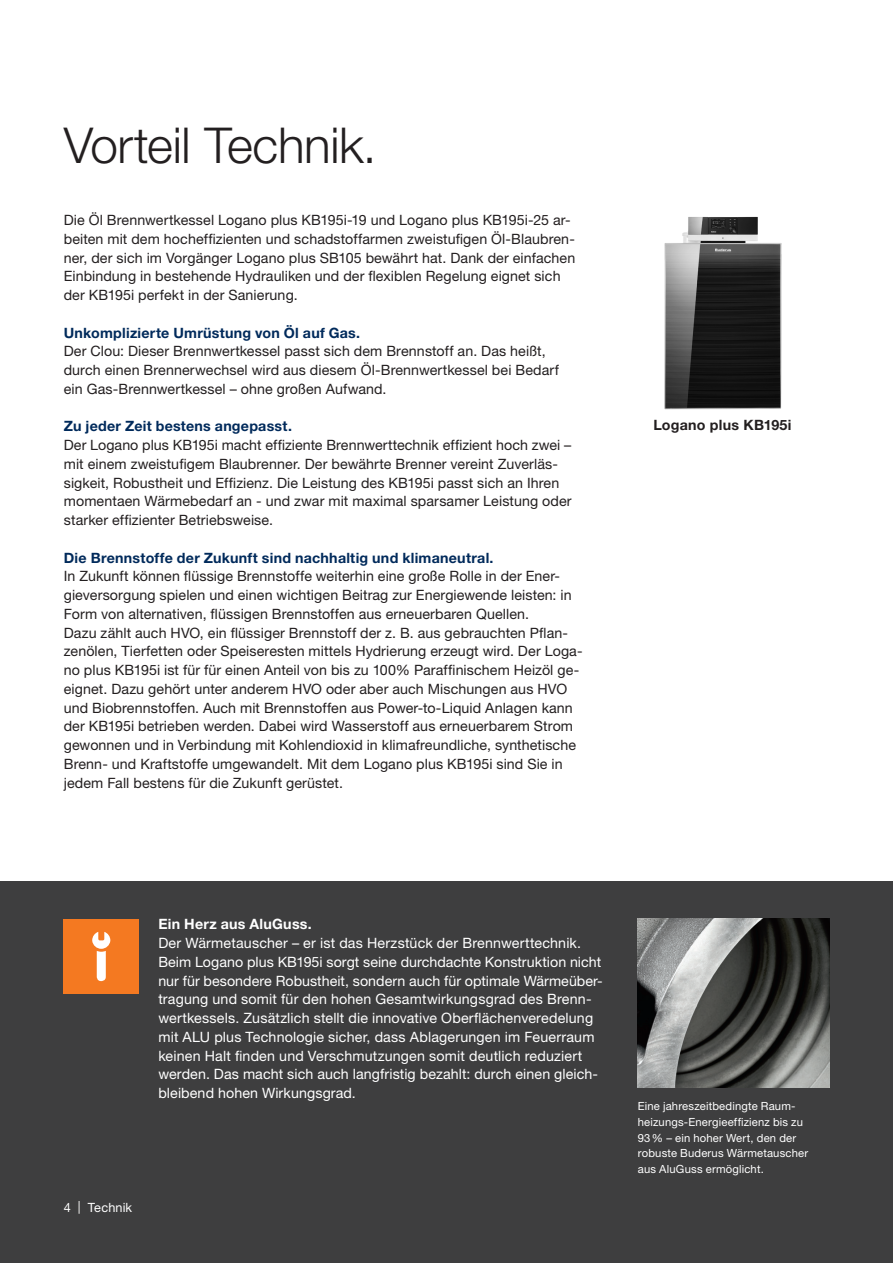
<style>
.page{position:relative;width:893px;height:1263px;background:#fff}
.page>*{position:absolute;margin:0;border:0;box-sizing:border-box;transform-origin:0 0}
.Headline_HelveticaNeueLTPro_light_33pt_b{font:300 49.5px "Helvetica Neue LT Pro";letter-spacing:-.01em;color:#231f20}
.Copytext_HelveticaNeueLTPro_roman_9_5pt_{font:14.25px/18.8px "Helvetica Neue LT Pro";letter-spacing:.005em;color:#231f20}
.Copytext_HelveticaNeueLTPro_roman_9_5pt_-2{font:14.25px/18.8px "Helvetica Neue LT Pro";letter-spacing:.01em;color:#fff}
.Copytext_HelveticaNeueLTPro_roman_9_5pt_-3{font:700 14.25px "Helvetica Neue LT Pro";letter-spacing:.015em;color:#002a5b}
.Copytext_HelveticaNeueLTPro_roman_9_5pt_-4{font:700 14.25px "Helvetica Neue LT Pro";letter-spacing:.02em;color:#fff}
.Product_designation_HelveticaNeueLTPro_b{font:700 14.25px "Helvetica Neue LT Pro";letter-spacing:.015em;color:#231f20}
.Pagination_HelveticaNeueLTPro_roman_8_5p{font:12.75px "Helvetica Neue LT Pro";letter-spacing:.01em;color:#fff}
.Info_text_HelveticaNeueLTPro_roman_7_5pt{font:11.25px/15.8px "Helvetica Neue LT Pro";letter-spacing:.015em;color:#fff}
</style>
<div class="page">
<div style="left:0;top:881px;width:893px;height:382px;background:#3e3e3f"></div>
<img style="left:638px;top:919px;width:191px;height:169px">
<img style="left:664px;top:216px;width:118px;height:194px">
<div style="left:64px;top:919px;width:75px;height:75px;background:#f47921"></div>
<svg style="left:92px;top:932px;width:18px;height:49px"></svg>
<p class="Headline_HelveticaNeueLTPro_light_33pt_b" style="left:64px;top:115px;width:314px">Vorteil Technik.</p>
<p class="Copytext_HelveticaNeueLTPro_roman_9_5pt_" style="left:64px;top:210px;width:513px">Die Öl Brennwertkessel Logano plus KB195i-19 und Logano plus KB195i-25 ar&shy;beiten mit dem hocheffizienten und schadstoffarmen zweistufigen Öl-Blaubren&shy;ner, der sich im Vorgänger Logano plus SB105 bewährt hat. Dank der einfachen Einbindung in bestehende Hydrauliken und der flexiblen Regelung eignet sich der KB195i perfekt in der Sanierung.</p>
<p class="Copytext_HelveticaNeueLTPro_roman_9_5pt_-3" style="left:64px;top:323px;width:298px">Unkomplizierte Umrüstung von Öl auf Gas.</p>
<p class="Copytext_HelveticaNeueLTPro_roman_9_5pt_" style="left:64px;top:341px;width:483px">Der Clou: Dieser Brennwertkessel passt sich dem Brennstoff an. Das heißt,</p>
<p class="Copytext_HelveticaNeueLTPro_roman_9_5pt_" style="left:64px;top:360px;width:497px">durch einen Brennerwechsel wird aus diesem Öl-Brennwertkessel bei Bedarf</p>
<p class="Copytext_HelveticaNeueLTPro_roman_9_5pt_" style="left:64px;top:379px;width:324px">ein Gas-Brennwertkessel – ohne großen Aufwand.</p>
<p class="Copytext_HelveticaNeueLTPro_roman_9_5pt_-3" style="left:64px;top:417px;width:230px">Zu jeder Zeit bestens angepasst.</p>
<p class="Copytext_HelveticaNeueLTPro_roman_9_5pt_" style="left:64px;top:435px;width:509px">Der Logano plus KB195i macht effiziente Brennwerttechnik effizient hoch zwei – mit einem zweistufigem Blaubrenner. Der bewährte Brenner vereint Zuverläs&shy;sigkeit, Robustheit und Effizienz. Die Leistung des KB195i passt sich an Ihren momentaen Wärmebedarf an - und zwar mit maximal sparsamer Leistung oder starker effizienter Betriebsweise.</p>
<p class="Copytext_HelveticaNeueLTPro_roman_9_5pt_-3" style="left:64px;top:548px;width:431px">Die Brennstoffe der Zukunft sind nachhaltig und klimaneutral.</p>
<p class="Copytext_HelveticaNeueLTPro_roman_9_5pt_" style="left:64px;top:566px;width:509px">In Zukunft können flüssige Brennstoffe weiterhin eine große Rolle in der Ener&shy;gieversorgung spielen und einen wichtigen Beitrag zur Energiewende leisten: in<br>Form von alternativen, flüssigen Brennstoffen aus erneuerbaren Quellen.</p>
<p class="Copytext_HelveticaNeueLTPro_roman_9_5pt_" style="left:64px;top:623px;width:520px">Dazu zählt auch HVO, ein flüssiger Brennstoff der z. B. aus gebrauchten Pflan&shy;zenölen, Tierfetten oder Speiseresten mittels Hydrierung erzeugt wird. Der Loga&shy;no plus KB195i ist für für einen Anteil von bis zu 100% Paraffinischem Heizöl ge&shy;eignet. Dazu gehört unter anderem HVO oder aber auch Mischungen aus HVO und Biobrennstoffen. Auch mit Brennstoffen aus Power-to-Liquid Anlagen kann der KB195i betrieben werden. Dabei wird Wasserstoff aus erneuerbarem Strom gewonnen und in Verbindung mit Kohlendioxid in klimafreundliche, synthetische Brenn- und Kraftstoffe umgewandelt. Mit dem Logano plus KB195i sind Sie in jedem Fall bestens für die Zukunft gerüstet.</p>
<p class="Product_designation_HelveticaNeueLTPro_b" style="left:653px;top:416px;width:140px">Logano plus KB195i</p>
<p class="Copytext_HelveticaNeueLTPro_roman_9_5pt_-4" style="left:158px;top:915px;width:155px">Ein Herz aus AluGuss.</p>
<p class="Copytext_HelveticaNeueLTPro_roman_9_5pt_-2" style="left:158px;top:933px;width:424px">Der Wärmetauscher – er ist das Herzstück der Brennwerttechnik.</p>
<p class="Copytext_HelveticaNeueLTPro_roman_9_5pt_-2" style="left:158px;top:952px;width:444px">Beim Logano plus KB195i sorgt seine durchdachte Konstruktion nicht</p>
<p class="Copytext_HelveticaNeueLTPro_roman_9_5pt_-2" style="left:158px;top:971px;width:446px">nur für besondere Robustheit, sondern auch für optimale Wärmeüber&shy;tragung und somit für den hohen Gesamtwirkungsgrad des Brenn-</p>
<p class="Copytext_HelveticaNeueLTPro_roman_9_5pt_-2" style="left:158px;top:1008px;width:441px">wertkessels. Zusätzlich stellt die innovative Oberflächenveredelung mit ALU plus Technologie sicher, dass Ablagerungen im Feuerraum keinen Halt finden und Verschmutzungen somit deutlich reduziert werden. Das macht sich auch langfristig bezahlt: durch einen gleich&shy;bleibend hohen Wirkungsgrad.</p>
<p class="Pagination_HelveticaNeueLTPro_roman_8_5p" style="left:64px;top:1199px;width:70px">4 | Technik</p>
<p class="Info_text_HelveticaNeueLTPro_roman_7_5pt" style="left:638px;top:1098px;width:172px">Eine jahreszeitbedingte Raum&shy;heizungs-Energieeffizienz bis zu<br>93% – ein hoher Wert, den der robuste Buderus Wärmetauscher aus AluGuss ermöglicht.</p>
</div>
